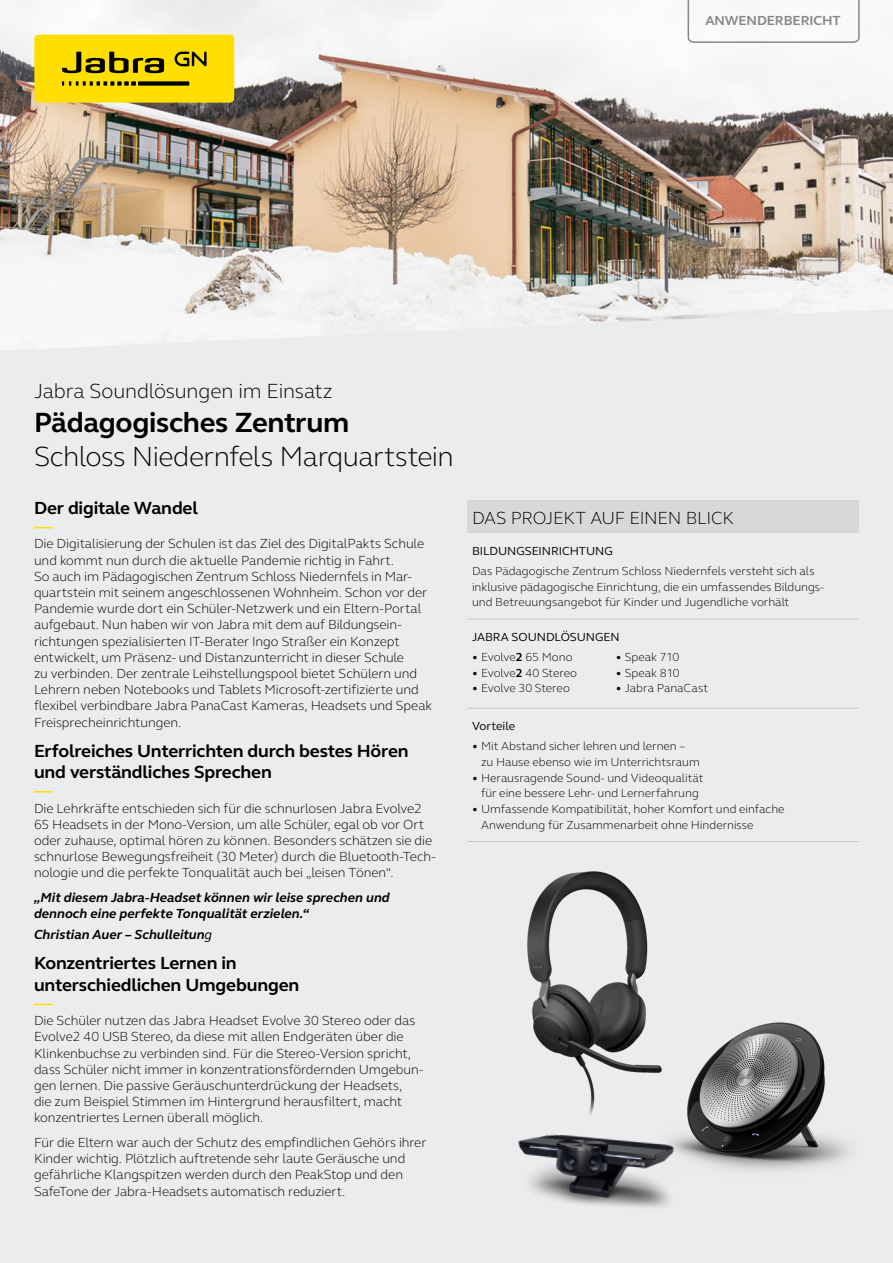
<style>
.page{position:relative;width:893px;height:1263px;background:#ebeced}
.page>*{position:absolute;margin:0;border:0;box-sizing:border-box;transform-origin:0 0}
.t1{font:300 28.5px "GN Elliot";letter-spacing:-.02em;color:#000}
.t2{font:700 28.5px "GN Elliot";letter-spacing:-.015em;color:#000}
.t3{font:300 21px "GN Elliot";letter-spacing:-.01em;color:#000}
.t4{font:700 18px/21.6px "GN Elliot";letter-spacing:-.01em;color:#000}
.t5{font:300 18px "GN Elliot";letter-spacing:-.02em;color:#000}
.t6{font:300 13.5px/16.2px "GN Elliot";letter-spacing:-.005em;color:#000}
.t7{font:italic 700 13.5px/16.2px "GN Elliot";color:#000}
.t8{font:700 13.5px "GN Elliot";letter-spacing:-.005em;color:#878787}
.t9{font:300 12px/15.8px "GN Elliot";color:#000}
.t10{font:12px "GN Elliot";letter-spacing:-.005em;color:#000}
.s1{font-weight:400}
.s2{font-weight:700}
</style>
<div class="page">
<svg style="left:34px;top:527px;width:19px;height:1px"></svg>
<svg style="left:34px;top:791px;width:19px;height:1px"></svg>
<svg style="left:34px;top:1004px;width:19px;height:1px"></svg>
<img style="left:0;top:0;width:893px;height:350px">
<svg style="left:687px;top:0;width:173px;height:44px"></svg>
<div style="left:34px;top:35px;width:200px;height:68px;background:#ffdf00;border-radius:4px"></div>
<svg style="left:62px;top:52px;width:102px;height:21px"></svg>
<svg style="left:62px;top:81px;width:74px;height:5px"></svg>
<div style="left:138px;top:81px;width:51px;height:5px;background:#000"></div>
<svg style="left:174px;top:51px;width:33px;height:15px"></svg>
<img style="left:518px;top:1134px;width:104px;height:72px">
<div style="left:468px;top:501px;width:391px;height:32px;background:#d9d7da"></div>
<hr style="left:468px;top:619px;width:202px;height:1px;background:#c6c6c6">
<hr style="left:670px;top:619px;width:189px;height:1px;background:#c6c6c6">
<hr style="left:468px;top:708px;width:202px;height:1px;background:#c6c6c6">
<hr style="left:670px;top:708px;width:189px;height:1px;background:#c6c6c6">
<hr style="left:468px;top:841px;width:202px;height:1px;background:#c6c6c6">
<hr style="left:670px;top:841px;width:189px;height:1px;background:#c6c6c6">
<img style="left:527px;top:871px;width:121px;height:244px">
<img style="left:622px;top:978px;width:228px;height:230px">
<p class="t8" style="left:705px;top:12px;width:137px">ANWENDERBERICHT</p>
<h2 class="t3" style="left:34px;top:377px;width:300px">Jabra Soundlösungen im Einsatz</h2>
<h1 class="t2" style="left:34px;top:403px;width:317px">Pädagogisches Zentrum</h1>
<h1 class="t1" style="left:34px;top:437px;width:421px">Schloss Niedernfels Marquartstein</h1>
<h3 class="t4" style="left:34px;top:497px;width:165px">Der digitale Wandel</h3>
<p class="t6" style="left:34px;top:535px;width:400px">Die Digitalisierung der Schulen ist das Ziel des DigitalPakts Schule und kommt nun durch die aktuelle Pandemie richtig in Fahrt.<br>So auch im Pädagogischen Zentrum Schloss Niedernfels in Mar&shy;quartstein mit seinem angeschlossenen Wohnheim. Schon vor der Pandemie wurde dort ein Schüler-Netzwerk und ein Eltern-Portal aufgebaut. Nun haben wir von Jabra mit dem auf Bildungsein&shy;richtungen spezialisierten IT-Berater Ingo Straßer ein Konzept entwickelt, um Präsenz- und Distanzunterricht in dieser Schule<br>zu verbinden. Der zentrale Leihstellungspool bietet Schülern und Lehrern neben Notebooks und Tablets Microsoft-zertifizierte und flexibel verbindbare Jabra PanaCast Kameras, Headsets und Speak Freisprecheinrichtungen.</p>
<h3 class="t4" style="left:34px;top:739px;width:376px">Erfolreiches Unterrichten durch bestes Hören und verständliches Sprechen</h3>
<p class="t6" style="left:34px;top:799px;width:403px">Die Lehrkräfte entschieden sich für die schnurlosen Jabra Evolve2<br>65 Headsets in der Mono-Version, um alle Schüler, egal ob vor Ort oder zuhause, optimal hören zu können. Besonders schätzen sie die schnurlose Bewegungsfreiheit (30 Meter) durch die Bluetooth-Tech&shy;nologie und die perfekte Tonqualität auch bei „leisen Tönen“.</p>
<p class="t7" style="left:34px;top:889px;width:357px">„Mit diesem Jabra-Headset können wir leise sprechen und dennoch eine perfekte Tonqualität erzielen.“</p>
<p class="t7" style="left:34px;top:926px;width:180px">Christian Auer – Schulleitun<span class="s1">g</span></p>
<h3 class="t4" style="left:34px;top:952px;width:267px">Konzentriertes Lernen in unterschiedlichen Umgebungen</h3>
<p class="t6" style="left:34px;top:1012px;width:391px">Die Schüler nutzen das Jabra Headset Evolve 30 Stereo oder das Evolve2 40 USB Stereo, da diese mit allen Endgeräten über die Klinkenbuchse zu verbinden sind. Für die Stereo-Version spricht, dass Schüler nicht immer in konzentrationsfördernden Umgebun&shy;gen lernen. Die passive Geräuschunterdrückung der Headsets,<br>die zum Beispiel Stimmen im Hintergrund herausfiltert, macht konzentriertes Lernen überall möglich.</p>
<p class="t6" style="left:34px;top:1134px;width:394px">Für die Eltern war auch der Schutz des empfindlichen Gehörs ihrer Kinder wichtig. Plötzlich auftretende sehr laute Geräusche und gefährliche Klangspitzen werden durch den PeakStop und den SafeTone der Jabra-Headsets automatisch reduziert.</p>
<h3 class="t5" style="left:472px;top:505px;width:264px">DAS PROJEKT AUF EINEN BLICK</h3>
<p class="t10" style="left:472px;top:543px;width:142px">BILDUNGSEINRICHTUNG</p>
<p class="t9" style="left:472px;top:562px;width:354px">Das Pädagogische Zentrum Schloss Niedernfels versteht sich als inklusive pädagogische Einrichtung, die ein umfassendes Bildungs&shy;und Betreuungsangebot für Kinder und Jugendliche vorhält</p>
<p class="t10" style="left:472px;top:629px;width:149px">JABRA SOUNDLÖSUNGEN</p>
<p class="t9" style="left:472px;top:648px;width:102px">• Evolve<span class="s2">2</span> 65 Mono</p>
<p class="t9" style="left:472px;top:664px;width:107px">• Evolve<span class="s2">2</span> 40 Stereo</p>
<p class="t9" style="left:472px;top:680px;width:99px">• Evolve 30 Stereo</p>
<p class="t10" style="left:472px;top:718px;width:45px">Vorteile</p>
<p class="t9" style="left:481px;top:738px;width:220px;text-indent:-9px">• Mit Abstand sicher lehren und lernen – zu Hause ebenso wie im Unterrichtsraum</p>
<p class="t9" style="left:472px;top:769px;width:233px;text-align:center">• Herausragende Sound- und Videoqualität für eine bessere Lehr- und Lernerfahrung</p>
<p class="t9" style="left:481px;top:801px;width:305px;text-indent:-9px">• Umfassende Kompatibilität, hoher Komfort und einfache<br>Anwendung für Zusammenarbeit ohne Hindernisse</p>
<p class="t9" style="left:616px;top:648px;width:65px">• Speak 710</p>
<p class="t9" style="left:616px;top:664px;width:66px">• Speak 810</p>
<p class="t9" style="left:616px;top:680px;width:94px">• Jabra PanaCast</p>
</div>
